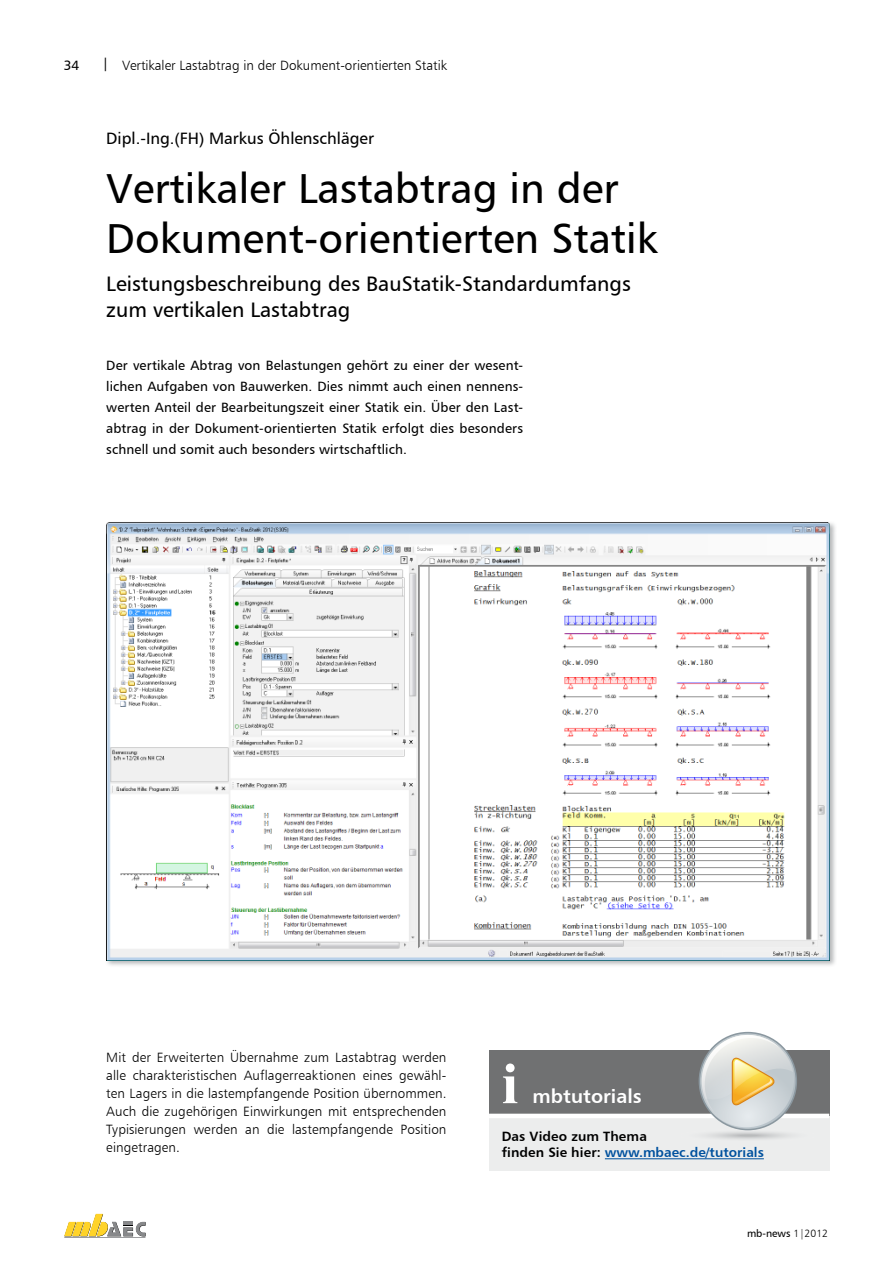
<style>
.page{position:relative;width:893px;height:1263px;background:#fff}
.page>*{position:absolute;margin:0;border:0;box-sizing:border-box;transform-origin:0 0}
.t1{font:700 58.5px "Times New Roman";color:#fff}
.t2{font:42px/50.4px "Humanist 777 BT Roman B";color:#000}
.t3{font:21px/25.2px "Humanist 777 BT Roman B";color:#000}
.t4{font:19.5px "Humanist 777 BT Bold B";color:#fff}
.t5{font:16.5px "Humanist 777 BT Roman B";color:#000}
.t6{font:13.5px/18px "Humanist 777 BT Light B";color:#000;text-align:justify}
.t7{font:13.5px/21px "Humanist 777 BT Roman B";letter-spacing:.005em;color:#000;text-align:justify}
.t8{font:13.5px/16.2px "Humanist 777 BT Bold B";letter-spacing:.01em;color:#000}
.t9{font:10.5px "Humanist 777 BT Roman B";color:#000}
.s1{font-family:"Humanist 777 BT Roman B"}
.s2{color:#00519e}
.s3{font-family:"Humanist 777 BT Light B"}
</style>
<div class="page">
<svg style="left:64px;top:1214px;width:82px;height:23px"></svg>
<div style="left:105px;top:520px;width:732px;height:447px;background:#6b6f72;opacity:.5"></div>
<img style="left:106px;top:522px;width:723px;height:438px">
<div style="left:489px;top:1051px;width:340px;height:65px;background:#707172"></div>
<div style="left:489px;top:1116px;width:340px;height:54px;background:#eceded"></div>
<hr style="left:489px;top:1114px;width:340px;height:4px;background:#fff">
<hr style="left:605px;top:1158px;width:159px;height:1px;background:#00519e">
<svg style="left:682px;top:1032px;width:131px;height:107px"></svg>
<p class="t7" style="left:64px;top:54px;width:17px">34</p>
<p class="t6" style="left:102px;top:56px;width:346px"><span class="s1">|</span> Vertikaler Lastabtrag in der Dokument-orientierten Statik</p>
<p class="t5" style="left:106px;top:128px;width:269px">Dipl.-Ing.(FH) Markus Öhlenschläger</p>
<h2 class="t2" style="left:106px;top:162px;width:553px">Vertikaler Lastabtrag in der<br>Dokument-orientierten Statik</h2>
<h3 class="t3" style="left:106px;top:271px;width:526px">Leistungsbeschreibung des BauStatik-Standardumfangs zum vertikalen Lastabtrag</h3>
<p class="t7" style="left:106px;top:355px;width:418px">Der vertikale Abtrag von Belastungen gehört zu einer der wesent&shy;lichen Aufgaben von Bauwerken. Dies nimmt auch einen nennens&shy;werten Anteil der Bearbeitungszeit einer Statik ein. Über den Last&shy;abtrag in der Dokument-orientierten Statik erfolgt dies besonders schnell und somit auch besonders wirtschaftlich.</p>
<p class="t6" style="left:106px;top:1048px;width:342px">Mit der Erweiterten Übernahme zum Lastabtrag werden alle charakteristischen Auflagerreaktionen eines gewähl&shy;ten Lagers in die lastempfangende Position übernommen.<br>Auch die zugehörigen Einwirkungen mit entsprechenden Typisierungen werden an die lastempfangende Position eingetragen.</p>
<h1 class="t1" style="left:502px;top:1043px;width:18px">i</h1>
<h3 class="t4" style="left:533px;top:1084px;width:110px">mbtutorials</h3>
<p class="t8" style="left:502px;top:1128px;width:264px">Das Video zum Thema<br>finden Sie hier: <span class="s2">www.mbaec.de/tutorials</span></p>
<p class="t9" style="left:747px;top:1227px;width:83px">mb-news <span class="s3">1|2012</span></p>
</div>
